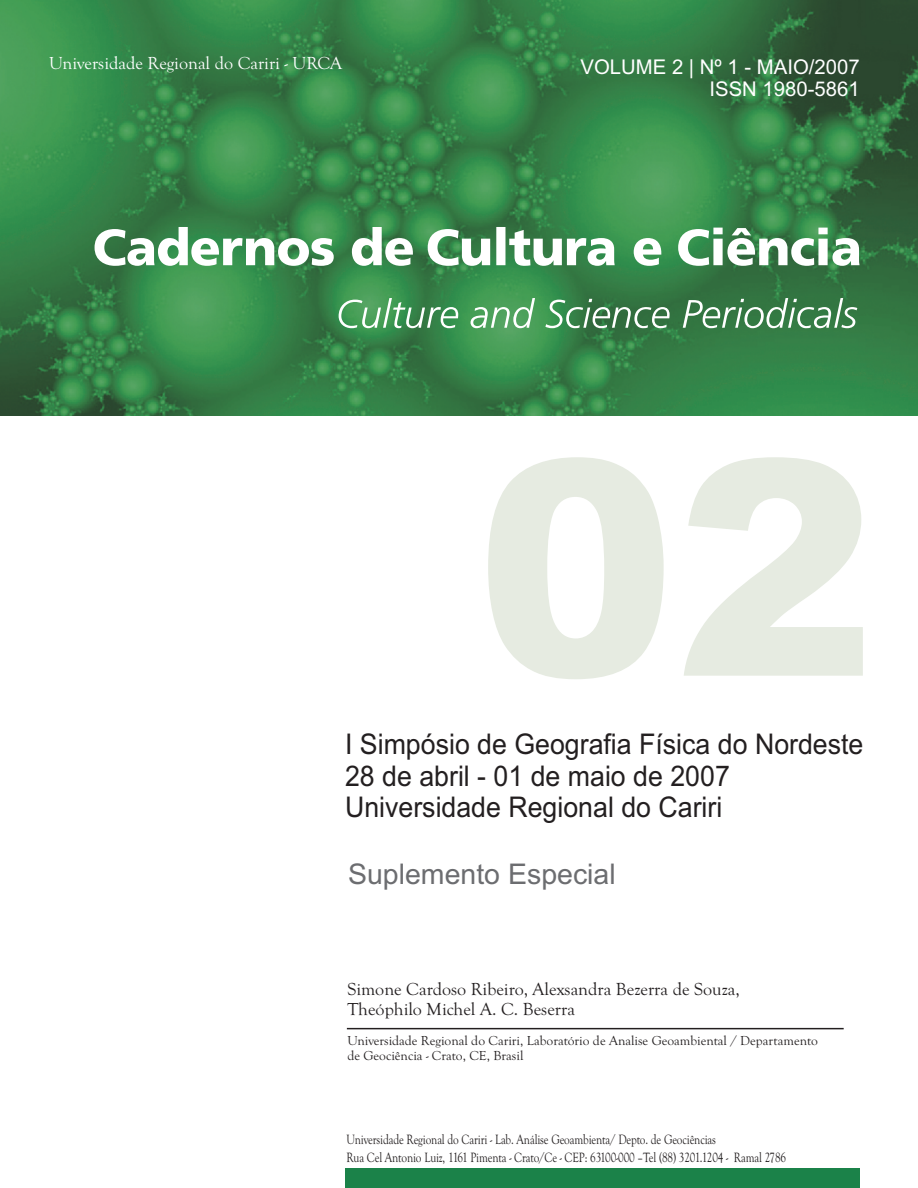
<style>
.page{position:relative;width:918px;height:1188px;background:#fff}
.page>*{position:absolute;margin:0;border:0;box-sizing:border-box;transform-origin:0 0}
.t1{font:900 300px "Arial";color:#e6ebe1}
.t2{font:28.5px/31.8px "Arial";color:#231f20;scale:.94 1}
.t3{font:28.5px "Arial";color:#6c6d70}
.t4{font:20.25px/22.6px "Arial";color:#fff;text-align:right}
.t5{font:18px/20px "Goudy Old Style T";color:#231f20}
.t6{font:18px "Goudy Old Style T";color:#fff}
.t7{font:13.95px/18.9px "Goudy Old Style T";letter-spacing:-.01em;color:#231f20;scale:.81 1}
.t8{font:13.5px/15px "Goudy Old Style T";color:#231f20}
</style>
<div class="page">
<img style="left:0;top:0;width:918px;height:415px">
<svg style="left:339px;top:298px;width:518px;height:30px;background:#619d6e"></svg>
<svg style="left:95px;top:227px;width:765px;height:39px"></svg>
<hr style="left:347px;top:1028px;width:497px;height:1px;background:#231f20">
<div style="left:345px;top:1168px;width:515px;height:20px;background:#1b8249"></div>
<p class="t6" style="left:49px;top:53px;width:295px">Universidade Regional do Cariri - URCA</p>
<h3 class="t4" style="left:581px;top:57px;width:281px">VOLUME 2 | Nº 1 - MAIO/2007<br>ISSN 1980-5861</h3>
<h1 class="t1" style="left:476px;top:461px;width:402px">02</h1>
<h2 class="t2" style="left:345px;top:730px;width:553px">I Simpósio de Geografia Física do Nordeste<br>28 de abril - 01 de maio de 2007<br>Universidade Regional do Cariri</h2>
<h2 class="t3" style="left:348px;top:863px;width:269px">Suplemento Especial</h2>
<p class="t5" style="left:347px;top:979px;width:394px">Simone Cardoso Ribeiro, Alexsandra Bezerra de Souza,<br>Theóphilo Michel A. C. Beserra</p>
<p class="t8" style="left:347px;top:1034px;width:472px">Universidade Regional do Cariri, Laboratório de Analise Geoambiental / Departamento de Geociência - Crato, CE, Brasil</p>
<p class="t7" style="left:347px;top:1129px;width:544px">Universidade Regional do Cariri - Lab. Análise Geoambienta/ Depto. de Geociências<br>Rua Cel Antonio Luiz, 1161 Pimenta - Crato/Ce - CEP: 63100-000 –Tel (88) 3201.1204 - Ramal 2786</p>
</div>
